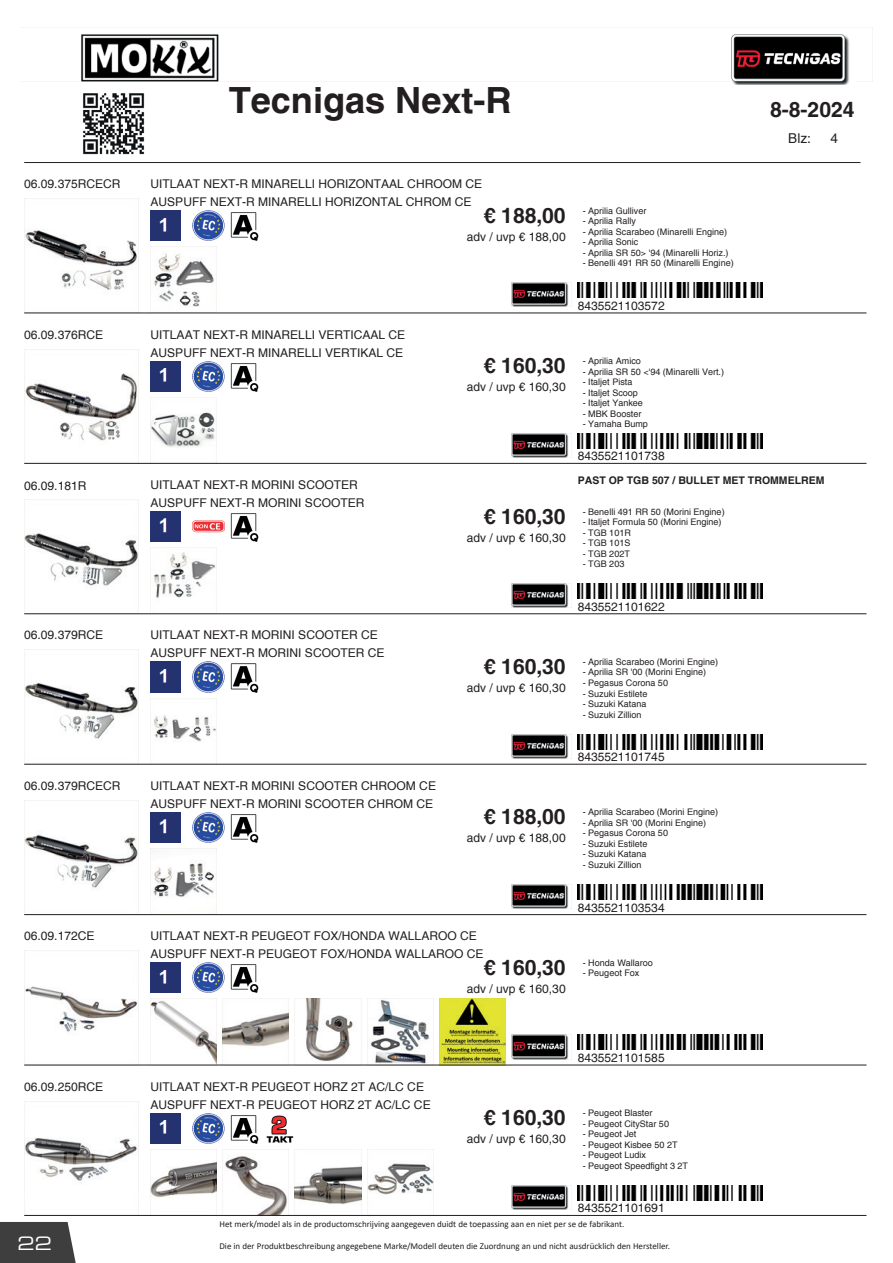
<style>
.page{position:relative;width:893px;height:1263px;background:#fff}
.page>*{position:absolute;margin:0;border:0;box-sizing:border-box;transform-origin:0 0}
.t1{font:700 36.15px "Helvetica";color:#231f20}
.t2{font:700 21px "Helvetica";color:#231f20}
.t3{font:18px "Eurostile Extended Two";color:#fff}
.t4{font:13.5px "Helvetica";color:#231f20}
.t5{font:12px/18px "Helvetica";color:#231f20}
.t6{font:700 10.5px "Helvetica";color:#231f20}
.t7{font:9px "Helvetica";color:#231f20}
.t8{font:9px "Calibri";color:#231f20}
.t9{font:9px "Calibri";color:#221f1f}
</style>
<div class="page">
<div style="left:0;top:1222px;width:76px;height:41px;background:#3e3e3f"></div>
<img style="left:81px;top:34px;width:138px;height:47px">
<hr style="left:24px;top:162px;width:836px;height:1px;background:#231f20">
<img style="left:512px;top:283px;width:60px;height:24px">
<img style="left:24px;top:200px;width:115px;height:113px">
<img style="left:151px;top:250px;width:66px;height:63px">
<img style="left:578px;top:283px;width:185px;height:15px">
<img style="left:151px;top:211px;width:30px;height:30px">
<img style="left:193px;top:211px;width:31px;height:30px">
<img style="left:230px;top:212px;width:29px;height:29px">
<hr style="left:24px;top:313px;width:842px;height:1px;background:#231f20">
<img style="left:512px;top:433px;width:60px;height:24px">
<img style="left:24px;top:349px;width:115px;height:114px">
<img style="left:151px;top:397px;width:66px;height:66px">
<img style="left:578px;top:433px;width:185px;height:15px">
<img style="left:151px;top:361px;width:30px;height:30px">
<img style="left:193px;top:361px;width:31px;height:30px">
<img style="left:230px;top:363px;width:29px;height:28px">
<hr style="left:24px;top:463px;width:842px;height:1px;background:#231f20">
<img style="left:512px;top:584px;width:60px;height:24px">
<img style="left:24px;top:499px;width:115px;height:113px">
<img style="left:154px;top:551px;width:63px;height:59px">
<img style="left:578px;top:584px;width:185px;height:15px">
<img style="left:151px;top:511px;width:30px;height:31px">
<img style="left:193px;top:520px;width:31px;height:13px">
<img style="left:230px;top:513px;width:29px;height:29px">
<hr style="left:24px;top:613px;width:842px;height:1px;background:#231f20">
<img style="left:512px;top:734px;width:60px;height:24px">
<img style="left:24px;top:651px;width:115px;height:113px">
<img style="left:151px;top:698px;width:66px;height:66px">
<img style="left:578px;top:734px;width:185px;height:15px">
<img style="left:151px;top:662px;width:30px;height:30px">
<img style="left:193px;top:662px;width:31px;height:30px">
<img style="left:230px;top:663px;width:29px;height:29px">
<hr style="left:24px;top:764px;width:842px;height:1px;background:#231f20">
<img style="left:512px;top:884px;width:60px;height:24px">
<img style="left:24px;top:800px;width:115px;height:113px">
<img style="left:151px;top:848px;width:66px;height:66px">
<img style="left:578px;top:884px;width:185px;height:15px">
<img style="left:151px;top:812px;width:30px;height:30px">
<img style="left:193px;top:812px;width:31px;height:30px">
<img style="left:230px;top:814px;width:29px;height:28px">
<hr style="left:24px;top:914px;width:842px;height:1px;background:#231f20">
<img style="left:512px;top:1035px;width:56px;height:24px">
<img style="left:24px;top:952px;width:115px;height:113px">
<img style="left:151px;top:1000px;width:66px;height:65px">
<img style="left:223px;top:1002px;width:66px;height:63px">
<img style="left:295px;top:999px;width:66px;height:66px">
<img style="left:367px;top:1000px;width:66px;height:65px">
<img style="left:439px;top:999px;width:66px;height:66px">
<img style="left:578px;top:1035px;width:185px;height:15px">
<img style="left:151px;top:963px;width:30px;height:30px">
<img style="left:193px;top:963px;width:31px;height:30px">
<img style="left:230px;top:964px;width:29px;height:29px">
<hr style="left:24px;top:1065px;width:842px;height:1px;background:#231f20">
<img style="left:512px;top:1185px;width:60px;height:24px">
<img style="left:24px;top:1101px;width:115px;height:114px">
<img style="left:151px;top:1149px;width:66px;height:66px">
<img style="left:223px;top:1149px;width:66px;height:66px">
<img style="left:295px;top:1149px;width:66px;height:66px">
<img style="left:367px;top:1149px;width:66px;height:66px">
<img style="left:578px;top:1185px;width:185px;height:15px">
<img style="left:151px;top:1113px;width:30px;height:30px">
<img style="left:193px;top:1113px;width:31px;height:30px">
<img style="left:230px;top:1115px;width:29px;height:28px">
<img style="left:266px;top:1115px;width:28px;height:28px">
<hr style="left:24px;top:1215px;width:842px;height:1px;background:#231f20">
<img style="left:83px;top:93px;width:62px;height:62px">
<img style="left:731px;top:34px;width:118px;height:51px">
<h1 class="t1" style="left:229px;top:78px;width:284px">Tecnigas Next-R</h1>
<h2 class="t2" style="left:770px;top:97px;width:86px">8-8-2024</h2>
<p class="t4" style="left:788px;top:130px;width:24px">Blz:</p>
<p class="t4" style="left:830px;top:130px;width:9px">4</p>
<p class="t5" style="left:24px;top:175px;width:98px">06.09.375RCECR</p>
<p class="t5" style="left:151px;top:175px;width:333px">UITLAAT NEXT-R MINARELLI HORIZONTAAL CHROOM CE<br>AUSPUFF NEXT-R MINARELLI HORIZONTAL CHROM CE</p>
<h2 class="t2" style="left:484px;top:202px;width:83px">€ 188,00</h2>
<p class="t5" style="left:467px;top:228px;width:100px">adv / uvp € 188,00</p>
<p class="t7" style="left:583px;top:205px;width:65px">- Aprilia Gulliver</p>
<p class="t7" style="left:583px;top:216px;width:55px">- Aprilia Rally</p>
<p class="t7" style="left:583px;top:226px;width:146px">- Aprilia Scarabeo (Minarelli Engine)</p>
<p class="t7" style="left:583px;top:237px;width:57px">- Aprilia Sonic</p>
<p class="t7" style="left:583px;top:247px;width:147px">- Aprilia SR 50&gt; '94 (Minarelli Horiz.)</p>
<p class="t7" style="left:583px;top:258px;width:152px">- Benelli 491 RR 50 (Minarelli Engine)</p>
<p class="t5" style="left:24px;top:325px;width:80px">06.09.376RCE</p>
<p class="t5" style="left:151px;top:325px;width:256px">UITLAAT NEXT-R MINARELLI VERTICAAL CE<br>AUSPUFF NEXT-R MINARELLI VERTIKAL CE</p>
<p class="t5" style="left:24px;top:477px;width:64px">06.09.181R</p>
<p class="t5" style="left:151px;top:476px;width:215px">UITLAAT NEXT-R MORINI SCOOTER<br>AUSPUFF NEXT-R MORINI SCOOTER</p>
<p class="t5" style="left:578px;top:297px;width:88px">8435521103572</p>
<h2 class="t2" style="left:484px;top:353px;width:83px">€ 160,30</h2>
<p class="t5" style="left:467px;top:378px;width:100px">adv / uvp € 160,30</p>
<h2 class="t2" style="left:484px;top:503px;width:83px">€ 160,30</h2>
<p class="t5" style="left:467px;top:528px;width:100px">adv / uvp € 160,30</p>
<p class="t7" style="left:583px;top:356px;width:60px">- Aprilia Amico</p>
<p class="t7" style="left:583px;top:366px;width:143px">- Aprilia SR 50 &lt;'94 (Minarelli Vert.)</p>
<p class="t7" style="left:583px;top:377px;width:51px">- Italjet Pista</p>
<p class="t7" style="left:583px;top:387px;width:57px">- Italjet Scoop</p>
<p class="t7" style="left:583px;top:398px;width:62px">- Italjet Yankee</p>
<p class="t7" style="left:583px;top:408px;width:60px">- MBK Booster</p>
<p class="t7" style="left:583px;top:419px;width:67px">- Yamaha Bump</p>
<p class="t5" style="left:578px;top:447px;width:88px">8435521101738</p>
<p class="t6" style="left:578px;top:474px;width:248px">PAST OP TGB 507 / BULLET MET TROMMELREM</p>
<p class="t7" style="left:583px;top:506px;width:143px">- Benelli 491 RR 50 (Morini Engine)</p>
<p class="t7" style="left:583px;top:517px;width:140px">- Italjet Formula 50 (Morini Engine)</p>
<p class="t7" style="left:583px;top:527px;width:50px">- TGB 101R</p>
<p class="t7" style="left:583px;top:538px;width:49px">- TGB 101S</p>
<p class="t7" style="left:583px;top:548px;width:49px">- TGB 202T</p>
<p class="t7" style="left:583px;top:559px;width:43px">- TGB 203</p>
<p class="t5" style="left:24px;top:626px;width:80px">06.09.379RCE</p>
<p class="t5" style="left:151px;top:626px;width:235px">UITLAAT NEXT-R MORINI SCOOTER CE<br>AUSPUFF NEXT-R MORINI SCOOTER CE</p>
<p class="t5" style="left:578px;top:598px;width:88px">8435521101622</p>
<h2 class="t2" style="left:484px;top:654px;width:83px">€ 160,30</h2>
<p class="t5" style="left:467px;top:679px;width:100px">adv / uvp € 160,30</p>
<p class="t7" style="left:583px;top:656px;width:137px">- Aprilia Scarabeo (Morini Engine)</p>
<p class="t7" style="left:583px;top:667px;width:125px">- Aprilia SR '00 (Morini Engine)</p>
<p class="t7" style="left:583px;top:678px;width:87px">- Pegasus Corona 50</p>
<p class="t7" style="left:583px;top:688px;width:66px">- Suzuki Estilete</p>
<p class="t7" style="left:583px;top:699px;width:65px">- Suzuki Katana</p>
<p class="t7" style="left:583px;top:709px;width:60px">- Suzuki Zillion</p>
<p class="t5" style="left:24px;top:777px;width:98px">06.09.379RCECR</p>
<p class="t5" style="left:151px;top:777px;width:287px">UITLAAT NEXT-R MORINI SCOOTER CHROOM CE<br>AUSPUFF NEXT-R MORINI SCOOTER CHROM CE</p>
<p class="t5" style="left:578px;top:748px;width:88px">8435521101745</p>
<h2 class="t2" style="left:484px;top:804px;width:83px">€ 188,00</h2>
<p class="t5" style="left:467px;top:829px;width:100px">adv / uvp € 188,00</p>
<p class="t7" style="left:583px;top:807px;width:137px">- Aprilia Scarabeo (Morini Engine)</p>
<p class="t7" style="left:583px;top:817px;width:125px">- Aprilia SR '00 (Morini Engine)</p>
<p class="t7" style="left:583px;top:828px;width:87px">- Pegasus Corona 50</p>
<p class="t7" style="left:583px;top:838px;width:66px">- Suzuki Estilete</p>
<p class="t7" style="left:583px;top:849px;width:65px">- Suzuki Katana</p>
<p class="t7" style="left:583px;top:859px;width:60px">- Suzuki Zillion</p>
<p class="t5" style="left:578px;top:898px;width:88px">8435521103534</p>
<p class="t5" style="left:24px;top:927px;width:72px">06.09.172CE</p>
<p class="t5" style="left:151px;top:927px;width:334px">UITLAAT NEXT-R PEUGEOT FOX/HONDA WALLAROO CE<br>AUSPUFF NEXT-R PEUGEOT FOX/HONDA WALLAROO CE</p>
<p class="t7" style="left:583px;top:957px;width:72px">- Honda Wallaroo</p>
<h2 class="t2" style="left:484px;top:954px;width:83px">€ 160,30</h2>
<p class="t7" style="left:583px;top:968px;width:58px">- Peugeot Fox</p>
<p class="t5" style="left:467px;top:980px;width:100px">adv / uvp € 160,30</p>
<p class="t5" style="left:24px;top:1077px;width:80px">06.09.250RCE</p>
<p class="t5" style="left:151px;top:1077px;width:282px">UITLAAT NEXT-R PEUGEOT HORZ 2T AC/LC CE<br>AUSPUFF NEXT-R PEUGEOT HORZ 2T AC/LC CE</p>
<p class="t5" style="left:578px;top:1049px;width:88px">8435521101585</p>
<h2 class="t2" style="left:484px;top:1105px;width:83px">€ 160,30</h2>
<p class="t5" style="left:467px;top:1130px;width:100px">adv / uvp € 160,30</p>
<p class="t7" style="left:583px;top:1108px;width:71px">- Peugeot Blaster</p>
<p class="t7" style="left:583px;top:1118px;width:88px">- Peugeot CityStar 50</p>
<p class="t7" style="left:583px;top:1129px;width:55px">- Peugeot Jet</p>
<p class="t7" style="left:583px;top:1139px;width:96px">- Peugeot Kisbee 50 2T</p>
<p class="t7" style="left:583px;top:1150px;width:65px">- Peugeot Ludix</p>
<p class="t7" style="left:583px;top:1160px;width:107px">- Peugeot Speedfight 3 2T</p>
<p class="t5" style="left:578px;top:1199px;width:88px">8435521101691</p>
<h3 class="t3" style="left:17px;top:1231px;width:36px">22</h3>
<p class="t9" style="left:219px;top:1218px;width:407px">Het merk/model als in de productomschrijving aangegeven duidt de toepassing aan en niet per se de fabrikant.</p>
<p class="t8" style="left:219px;top:1239px;width:452px">Die in der Produktbeschreibung angegebene Marke/Modell deuten die Zuordnung an und nicht ausdrücklich den Hersteller.</p>
</div>
